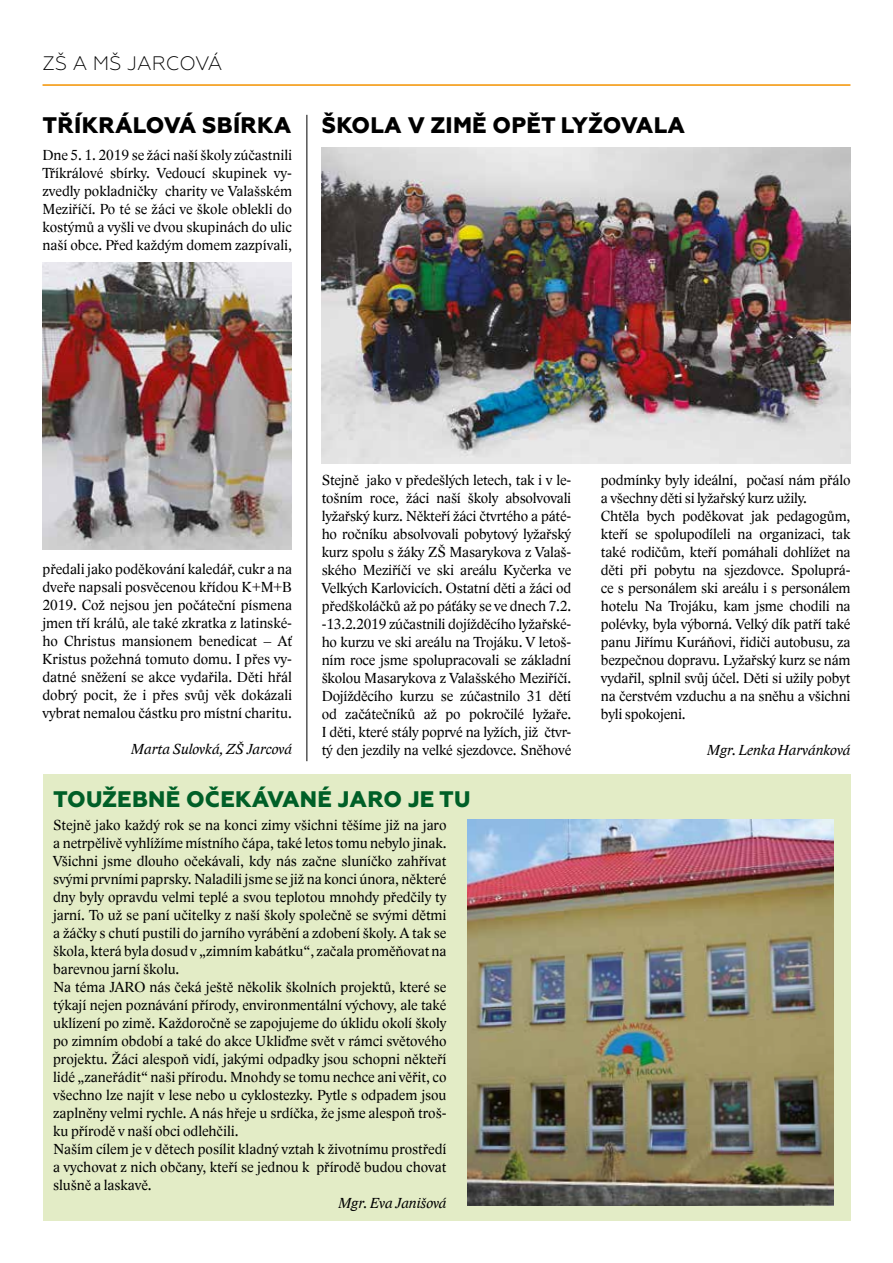
<style>
.page{position:relative;width:893px;height:1263px;background:#fff}
.page>*{position:absolute;margin:0;border:0;box-sizing:border-box;transform-origin:0 0}
.t1{font:800 22.5px "Geometria";letter-spacing:.01em;color:#000}
.t2{font:800 22.5px "Geometria";letter-spacing:.01em;color:#005f27}
.t3{font:300 19.5px "Geometria";letter-spacing:.005em;color:#000}
.t4{font:15px/18px "Lido STFCE";color:#000;text-align:justify}
.t5{font:italic 15px "Lido STFCE";color:#000}
</style>
<div class="page">
<hr style="left:43px;top:84px;width:807px;height:2px;background:#f39200">
<img style="left:43px;top:262px;width:249px;height:287px">
<hr style="left:307px;top:115px;width:1px;height:646px;background:#000">
<img style="left:322px;top:147px;width:528px;height:317px">
<div style="left:43px;top:774px;width:807px;height:446px;background:#e3ecc6"></div>
<img style="left:468px;top:820px;width:365px;height:385px">
<h2 class="t3" style="left:43px;top:52px;width:181px">ZŠ A MŠ JARCOVÁ</h2>
<h1 class="t1" style="left:43px;top:111px;width:250px">TŘÍKRÁLOVÁ SBÍRKA</h1>
<p class="t4" style="left:43px;top:146px;width:251px">Dne 5. 1. 2019 se žáci naší školy zúčastnili Tříkrálové sbírky. Vedoucí skupinek vy&shy;zvedly pokladničky charity ve Valašském Meziříčí. Po té se žáci ve škole oblekli do kostýmů a vyšli ve dvou skupinách do ulic naší obce. Před každým domem zazpívali,</p>
<h1 class="t1" style="left:322px;top:111px;width:365px">ŠKOLA V ZIMĚ OPĚT LYŽOVALA</h1>
<p class="t4" style="left:43px;top:560px;width:251px">předali jako poděkování kaledář, cukr a na dveře napsali posvěcenou křídou K+M+B 2019. Což nejsou jen počáteční písmena jmen tří králů, ale také zkratka z latinské&shy;ho Christus mansionem benedicat – Ať Kristus požehná tomuto domu. I přes vy&shy;datné sněžení se akce vydařila. Děti hřál dobrý pocit, že i přes svůj věk dokázali vybrat nemalou částku pro místní charitu.</p>
<p class="t5" style="left:131px;top:739px;width:162px">Marta Sulovká, ZŠ Jarcová</p>
<p class="t4" style="left:322px;top:471px;width:251px">Stejně jako v předešlých letech, tak i v le&shy;tošním roce, žáci naší školy absolvovali lyžařský kurz. Někteří žáci čtvrtého a páté&shy;ho ročníku absolvovali pobytový lyžařský kurz spolu s žáky ZŠ Masarykova z Valaš&shy;ského Meziříčí ve ski areálu Kyčerka ve Velkých Karlovicích. Ostatní děti a žáci od předškoláčků až po páťáky se ve dnech 7.2. -13.2.2019 zúčastnili dojížděcího lyžařské&shy;ho kurzu ve ski areálu na Trojáku. V letoš&shy;ním roce jsme spolupracovali se základní školou Masarykova z Valašského Meziříčí.<br>Dojížděcího kurzu se zúčastnilo 31 dětí od začátečníků až po pokročilé lyžaře.<br>I děti, které stály poprvé na lyžích, již čtvr&shy;tý den jezdily na velké sjezdovce. Sněhové</p>
<p class="t4" style="left:601px;top:471px;width:251px;text-align:left">podmínky byly ideální, počasí nám přálo a všechny děti si lyžařský kurz užily.<br>Chtěla bych poděkovat jak pedagogům, kteří se spolupodíleli na organizaci, tak také rodičům, kteří pomáhali dohlížet na děti při pobytu na sjezdovce. Spoluprá&shy;ce s personálem ski areálu i s personálem hotelu Na Trojáku, kam jsme chodili na polévky, byla výborná. Velký dík patří také panu Jiřímu Kuráňovi, řidiči autobusu, za bezpečnou dopravu. Lyžařský kurz se nám vydařil, splnil svůj účel. Děti si užily pobyt na čerstvém vzduchu a na sněhu a všichni byli spokojeni.</p>
<p class="t5" style="left:707px;top:740px;width:145px">Mgr. Lenka Harvánková</p>
<h1 class="t2" style="left:53px;top:785px;width:419px">TOUŽEBNĚ OČEKÁVANÉ JARO JE TU</h1>
<p class="t4" style="left:53px;top:816px;width:395px;text-align:left">Stejně jako každý rok se na konci zimy všichni těšíme již na jaro a netrpělivě vyhlížíme místního čápa, také letos tomu nebylo jinak.<br>Všichni jsme dlouho očekávali, kdy nás začne sluníčko zahřívat svými prvními paprsky. Naladili jsme se již na konci února, některé dny byly opravdu velmi teplé a svou teplotou mnohdy předčily ty jarní. To už se paní učitelky z naší školy společně se svými dětmi a žáčky s chutí pustili do jarního vyrábění a zdobení školy. A tak se škola, která byla dosud v „zimním kabátku“, začala proměňovat na barevnou jarní školu.<br>Na téma JARO nás čeká ještě několik školních projektů, které se týkají nejen poznávání přírody, environmentální výchovy, ale také uklízení po zimě. Každoročně se zapojujeme do úklidu okolí školy po zimním období a také do akce Ukliďme svět v rámci světového projektu. Žáci alespoň vidí, jakými odpadky jsou schopni někteří lidé „zaneřádit“ naši přírodu. Mnohdy se tomu nechce ani věřit, co všechno lze najít v lese nebo u cyklostezky. Pytle s odpadem jsou zaplněny velmi rychle. A nás hřeje u srdíčka, že jsme alespoň troš&shy;ku přírodě v naší obci odlehčili.<br>Naším cílem je v dětech posílit kladný vztah k životnímu prostředí a vychovat z nich občany, kteří se jednou k přírodě budou chovat slušně a laskavě.</p>
<p class="t5" style="left:338px;top:1194px;width:110px">Mgr. Eva Janišová</p>
</div>
